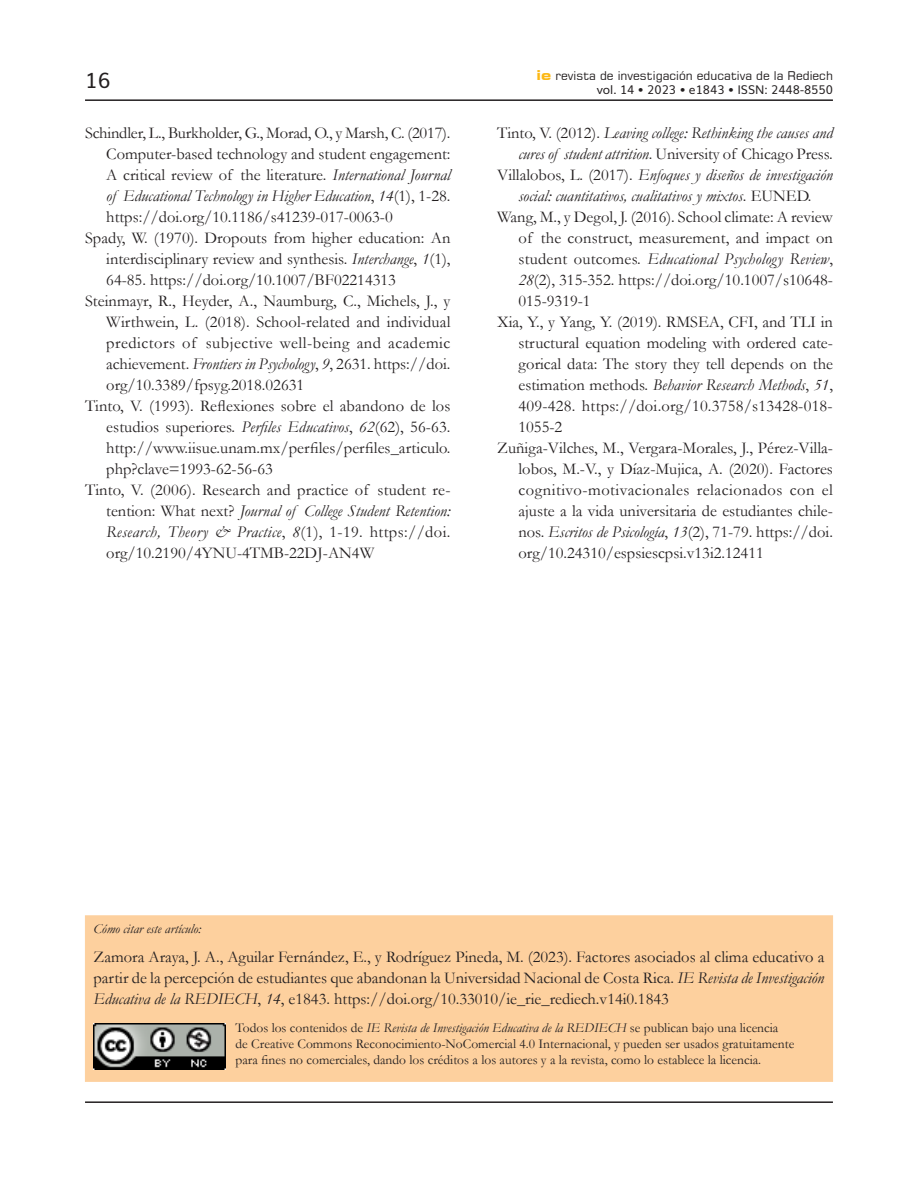
<style>
.page{position:relative;width:918px;height:1188px;background:#fff}
.page>*{position:absolute;margin:0;border:0;box-sizing:border-box;transform-origin:0 0}
.t1{font:21px "Muli";color:#231f20}
.Biblos{font:16.5px/21px "Garamond";color:#231f20;text-align:justify}
.Biblos-2{font:italic 16.5px/21px "Garamond";color:#231f20;text-align:right}
.Fechas-DOI{font:13.5px "Garamond";color:#231f20}
.Fechas-DOI-2{font:italic 13.5px "Garamond";color:#231f20}
.t2{font:12px "Square 721 BT";color:#231f20}
.t3{font:12px "Muli";color:#231f20}
.s1{font-style:italic}
.s2{font-weight:700;font-stretch:expanded;font-size:13.5px;color:#fcb814}
.s3{font-style:normal}
</style>
<div class="page">
<hr style="left:85px;top:99px;width:748px;height:2px;background:#231f20">
<hr style="left:85px;top:1101px;width:748px;height:2px;background:#231f20">
<div style="left:85px;top:915px;width:748px;height:167px;background:#fdd09e;border:1px solid #fdd09e"></div>
<img style="left:94px;top:1023px;width:132px;height:47px">
<p class="t1" style="left:85px;top:64px;width:27px">16</p>
<p class="Biblos" style="left:106px;top:122px;width:346px;text-indent:-21px">Schindler, L., Burkholder, G., Morad, O., y Marsh, C. (2017).<br>Computer-based technology and student engagement:<br>A critical review of the literature. <span class="s1">International Journal of Educational Technology in Higher Education</span>, <span class="s1">14</span>(1), 1-28. https://doi.org/10.1186/s41239-017-0063-0</p>
<p class="Biblos" style="left:106px;top:227px;width:346px;text-indent:-21px">Spady, W. (1970). Dropouts from higher education: An interdisciplinary review and synthesis. <span class="s1">Interchange</span>, <span class="s1">1</span>(1), 64-85. https://doi.org/10.1007/BF02214313</p>
<p class="Biblos" style="left:106px;top:290px;width:346px;text-indent:-21px">Steinmayr, R., Heyder, A., Naumburg, C., Michels, J., y Wirthwein, L. (2018). School-related and individual predictors of subjective well-being and academic achievement. <span class="s1">Frontiers in Psychology</span>, <span class="s1">9</span>, 2631. https://doi. org/10.3389/fpsyg.2018.02631</p>
<p class="Biblos" style="left:106px;top:395px;width:346px;text-indent:-21px">Tinto, V. (1993). Reflexiones sobre el abandono de los estudios superiores. <span class="s1">Perfiles Educativos</span>, <span class="s1">62</span>(62), 56-63. http://www.iisue.unam.mx/perfiles/perfiles_articulo. php?clave=1993-62-56-63</p>
<p class="Biblos" style="left:106px;top:479px;width:346px;text-indent:-21px">Tinto, V. (2006). Research and practice of student re&shy;tention: What next? <span class="s1">Journal of College Student Retention:<br>Research, Theory &amp; Practice</span>, <span class="s1">8</span>(1), 1-19. https://doi. org/10.2190/4YNU-4TMB-22DJ-AN4W</p>
<p class="t2" style="left:537px;top:68px;width:298px"><span class="s2">ie</span> revista de investigación educativa de la Rediech</p>
<p class="t3" style="left:597px;top:80px;width:238px">vol. 14 • 2023 • e1843 • ISSN: 2448-8550</p>
<p class="Biblos-2" style="left:497px;top:122px;width:337px"><span class="s3">Tinto, V. (2012).</span> Leaving college: Rethinking the causes and cures of student attrition<span class="s3">. University of Chicago Press.</span></p>
<p class="Biblos-2" style="left:497px;top:164px;width:337px;text-align:center"><span class="s3">Villalobos, L. (2017).</span> Enfoques y diseños de investigación social: cuantitativos, cualitativos y mixtos<span class="s3">. EUNED.</span></p>
<p class="Biblos" style="left:518px;top:206px;width:316px;text-indent:-21px">Wang, M., y Degol, J. (2016). School climate: A review of the construct, measurement, and impact on student outcomes. <span class="s1">Educational Psychology Review</span>, <span class="s1">28</span>(2), 315-352. https://doi.org/10.1007/s10648- 015-9319-1</p>
<p class="Biblos" style="left:518px;top:311px;width:316px;text-indent:-21px">Xia, Y., y Yang, Y. (2019). RMSEA, CFI, and TLI in structural equation modeling with ordered cate&shy;gorical data: The story they tell depends on the estimation methods. <span class="s1">Behavior Research Methods</span>, <span class="s1">51</span>, 409-428. https://doi.org/10.3758/s13428-018- 1055-2</p>
<p class="Biblos" style="left:518px;top:437px;width:316px;text-indent:-21px">Zuñiga-Vilches, M., Vergara-Morales, J., Pérez-Villa&shy;lobos, M.-V., y Díaz-Mujica, A. (2020). Factores cognitivo-motivacionales relacionados con el ajuste a la vida universitaria de estudiantes chile&shy;nos. <span class="s1">Escritos de Psicología</span>, <span class="s1">13</span>(2), 71-79. https://doi. org/10.24310/espsiescpsi.v13i2.12411</p>
<p class="Fechas-DOI-2" style="left:94px;top:919px;width:109px">Cómo citar este artículo:</p>
<p class="Biblos" style="left:94px;top:946px;width:732px">Zamora Araya, J. A., Aguilar Fernández, E., y Rodríguez Pineda, M. (2023). Factores asociados al clima educativo a partir de la percepción de estudiantes que abandonan la Universidad Nacional de Costa Rica. <span class="s1">IE Revista de Investigación Educativa de la REDIECH</span>, <span class="s1">14</span>, e1843. https://doi.org/10.33010/ie_rie_rediech.v14i0.1843</p>
<p class="Fechas-DOI" style="left:236px;top:1019px;width:544px">Todos los contenidos de <span class="s1">IE Revista de Investigación Educativa de la REDIECH</span> se publican bajo una licencia</p>
<p class="Fechas-DOI" style="left:236px;top:1035px;width:560px">de Creative Commons Reconocimiento-NoComercial 4.0 Internacional, y pueden ser usados gratuitamente</p>
<p class="Fechas-DOI" style="left:236px;top:1051px;width:527px">para fines no comerciales, dando los créditos a los autores y a la revista, como lo establece la licencia.</p>
</div>
